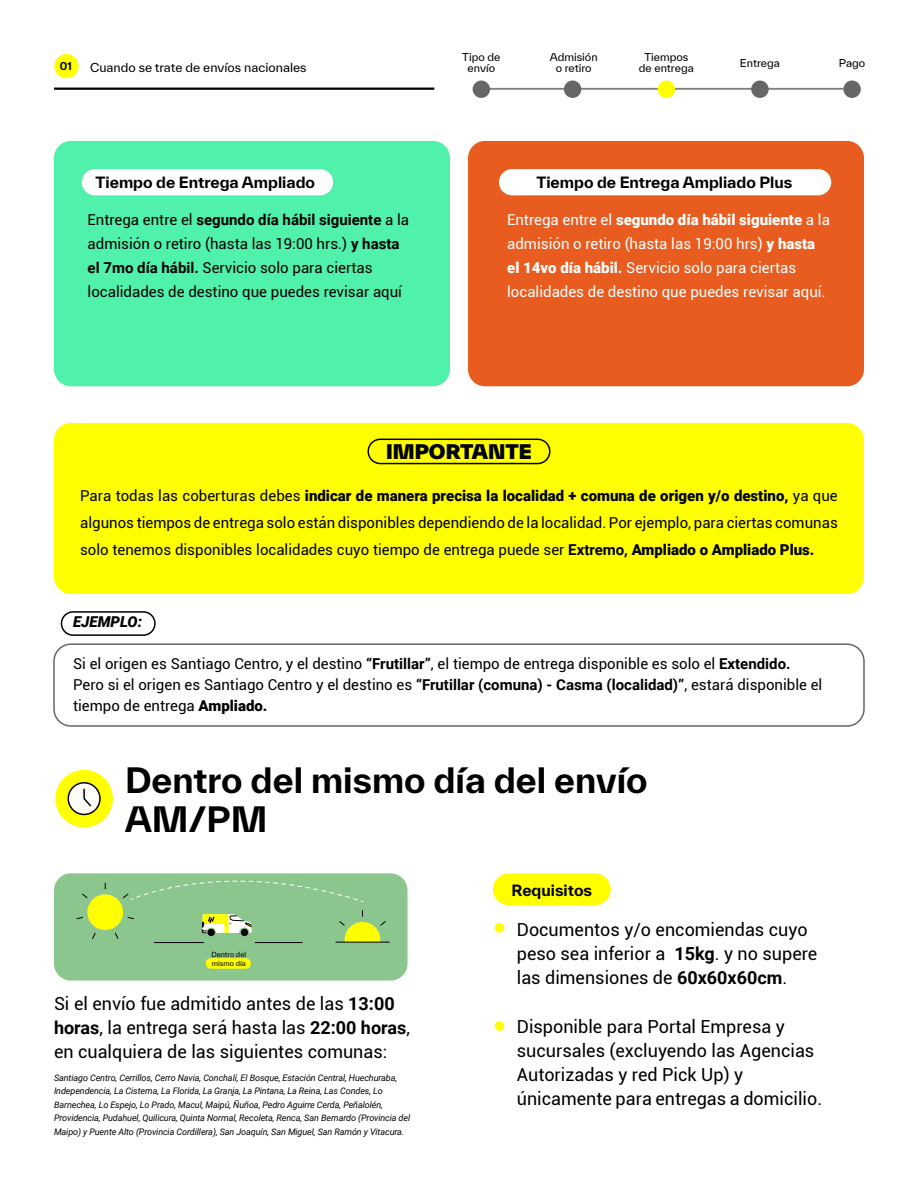
<style>
.page{position:relative;width:918px;height:1188px;background:#fff}
.page>*{position:absolute;margin:0;border:0;box-sizing:border-box;transform-origin:0 0}
.t1{font:700 33.75px "TWK Everett";color:#000}
.t2{font:900 19.5px "TWK Everett";color:#000}
.t3{font:18px/24px "Roboto";color:#000}
.t4{font:15px/24px "Roboto";color:#000}
.t5{font:15px/24px "Roboto";color:#fff}
.t6{font:700 15px "TWK Everett";color:#000}
.t7{font:italic 900 15px "Roboto";color:#000}
.t8{font:12px "TWK Everett";color:#000}
.t9{font:10.5px/10.5px "TWK Everett";color:#000;text-align:center}
.t10{font:700 10.5px "TWK Everett";color:#000}
.t11{font:italic 9px/13.5px "Roboto";letter-spacing:-.01em;color:#000}
.t12{font:6.9px/8.9px "TWK Everett";color:#000}
.s1{font-weight:700}
.s2{font-weight:900}
</style>
<div class="page">
<div style="left:54px;top:423px;width:810px;height:171px;background:#ff0;border-radius:17px"></div>
<div style="left:54px;top:54px;width:25px;height:24px;background:#ff0;border-radius:50%"></div>
<hr style="left:54px;top:88px;width:380px;height:2px;background:#000">
<hr style="left:481px;top:88px;width:362px;height:2px;background:#808080">
<div style="left:473px;top:81px;width:17px;height:17px;background:#666;border-radius:50%"></div>
<div style="left:564px;top:81px;width:17px;height:17px;background:#666;border-radius:50%"></div>
<div style="left:658px;top:81px;width:17px;height:17px;background:#ff0;border-radius:50%"></div>
<div style="left:751px;top:81px;width:18px;height:17px;background:#666;border-radius:50%"></div>
<div style="left:843px;top:81px;width:18px;height:17px;background:#666;border-radius:50%"></div>
<div style="left:495px;top:923px;width:9px;height:10px;background:#ff0;border-radius:50%"></div>
<div style="left:495px;top:1021px;width:9px;height:10px;background:#ff0;border-radius:50%"></div>
<div style="left:493px;top:873px;width:118px;height:32px;background:#ff0;border-radius:16px"></div>
<div style="left:55px;top:770px;width:58px;height:57px;background:#ff0;border-radius:50%"></div>
<svg style="left:67px;top:782px;width:34px;height:34px"></svg>
<div style="left:54px;top:873px;width:354px;height:108px;background:#8cc68f;border-radius:17px"></div>
<hr style="left:255px;top:942px;width:48px;height:1px;background:#000">
<hr style="left:154px;top:942px;width:50px;height:1px;background:#000">
<div style="left:206px;top:958px;width:45px;height:11px;background:#ff0;border-radius:5px"></div>
<div style="left:87px;top:894px;width:36px;height:36px;background:#ff0;border-radius:50%"></div>
<svg style="left:82px;top:893px;width:6px;height:6px"></svg>
<svg style="left:76px;top:917px;width:7px;height:3px"></svg>
<svg style="left:92px;top:932px;width:4px;height:7px"></svg>
<svg style="left:114px;top:932px;width:5px;height:7px"></svg>
<svg style="left:127px;top:917px;width:7px;height:3px"></svg>
<svg style="left:338px;top:910px;width:49px;height:32px"></svg>
<hr style="left:335px;top:942px;width:55px;height:1px;background:#000">
<svg style="left:122px;top:873px;width:242px;height:29px"></svg>
<div style="left:241px;top:929px;width:7px;height:7px;background:#000;border-radius:50%"></div>
<svg style="left:201px;top:914px;width:51px;height:20px"></svg>
<div style="left:61px;top:611px;width:95px;height:25px;border:2px solid #000;border-radius:12px"></div>
<div style="left:53px;top:643px;width:812px;height:84px;border:2px solid #666;border-radius:17px"></div>
<div style="left:367px;top:439px;width:183px;height:25px;border:2px solid #000;border-radius:12px"></div>
<div style="left:54px;top:141px;width:396px;height:245px;background:#50f1aa;border-radius:17px"></div>
<div style="left:468px;top:141px;width:396px;height:245px;background:#e85c20;border-radius:17px"></div>
<div style="left:82px;top:169px;width:251px;height:26px;background:#fff;border-radius:13px"></div>
<div style="left:499px;top:169px;width:332px;height:26px;background:#fff;border-radius:13px"></div>
<p class="t10" style="left:60px;top:59px;width:14px">01</p>
<p class="t8" style="left:90px;top:59px;width:218px">Cuando se trate de envíos nacionales</p>
<p class="t9" style="left:462px;top:52px;width:40px">Tipo de envío</p>
<p class="t9" style="left:550px;top:52px;width:49px">Admisión o retiro</p>
<p class="t9" style="left:639px;top:52px;width:56px">Tiempos de entrega</p>
<p class="t9" style="left:740px;top:58px;width:42px">Entrega</p>
<p class="t9" style="left:839px;top:58px;width:28px">Pago</p>
<p class="t6" style="left:96px;top:172px;width:221px">Tiempo de Entrega Ampliado</p>
<p class="t6" style="left:536px;top:172px;width:257px">Tiempo de Entrega Ampliado Plus</p>
<p class="t4" style="left:88px;top:207px;width:323px">Entrega entre el <span class="s1">segundo día hábil siguiente</span> a la admisión o retiro (hasta las 19:00 hrs.) <span class="s1">y hasta el 7mo día hábil.</span> Servicio solo para ciertas localidades de destino que puedes revisar aquí</p>
<p class="t5" style="left:507px;top:207px;width:324px">Entrega entre el <span class="s2">segundo día hábil siguiente</span> a la admisión o retiro (hasta las 19:00 hrs) <span class="s2">y hasta el 14vo día hábil.</span> Servicio solo para ciertas localidades de destino que puedes revisar aquí.</p>
<h2 class="t2" style="left:386px;top:437px;width:147px">IMPORTANTE</h2>
<p class="t4" style="left:80px;top:482px;width:759px;line-height:27px;text-align:justify">Para todas las coberturas debes <span class="s2">indicar de manera precisa la localidad + comuna de origen y/o destino,</span> ya que algunos tiempos de entrega solo están disponibles dependiendo de la localidad. Por ejemplo, para ciertas comunas solo tenemos disponibles localidades cuyo tiempo de entrega puede ser <span class="s1">Extremo,</span> <span class="s2">Ampliado o Ampliado Plus.</span></p>
<p class="t7" style="left:73px;top:612px;width:71px">EJEMPLO:</p>
<p class="t4" style="left:73px;top:653px;width:751px;line-height:21px">Si el origen es Santiago Centro, y el destino <span class="s1">“Frutillar”</span>, el tiempo de entrega disponible es solo el <span class="s1">Extendido.<br></span>Pero si el origen es Santiago Centro y el destino es <span class="s1">“Frutillar (comuna) - Casma (localidad)”</span>, estará disponible el tiempo de entrega <span class="s2">Ampliado.</span></p>
<h1 class="t1" style="left:125px;top:756px;width:524px">Dentro del mismo día del envío</h1>
<h1 class="t1" style="left:125px;top:795px;width:144px">AM/PM</h1>
<p class="t12" style="left:211px;top:950px;width:36px">Dentro del mismo día</p>
<p class="t3" style="left:54px;top:991px;width:357px">Si el envío fue admitido antes de las <span class="s1">13:00 horas</span>, la entrega será hasta las <span class="s1">22:00 horas</span>, en cualquiera de las siguientes comunas:</p>
<p class="t11" style="left:54px;top:1070px;width:358px">Santiago Centro, Cerrillos, Cerro Navia, Conchalí, El Bosque, Estación Central, Huechuraba, Independencia, La Cisterna, La Florida, La Granja, La Pintana, La Reina, Las Condes, Lo Barnechea, Lo Espejo, Lo Prado, Macul, Maipú, Ñuñoa, Pedro Aguirre Cerda, Peñalolén, Providencia, Pudahuel, Quilicura, Quinta Normal, Recoleta, Renca, San Bernardo (Provincia del Maipo) y Puente Alto (Provincia Cordillera), San Joaquín, San Miguel, San Ramón y Vitacura.</p>
<p class="t6" style="left:512px;top:880px;width:82px">Requisitos</p>
<p class="t3" style="left:517px;top:917px;width:302px">Documentos y/o encomiendas cuyo peso sea inferior a <span class="s1">15kg</span>. y no supere las dimensiones de <span class="s1">60x60x60cm</span>.</p>
<p class="t3" style="left:517px;top:1014px;width:307px">Disponible para Portal Empresa y sucursales (excluyendo las Agencias Autorizadas y red Pick Up) y únicamente para entregas a domicilio.</p>
</div>
